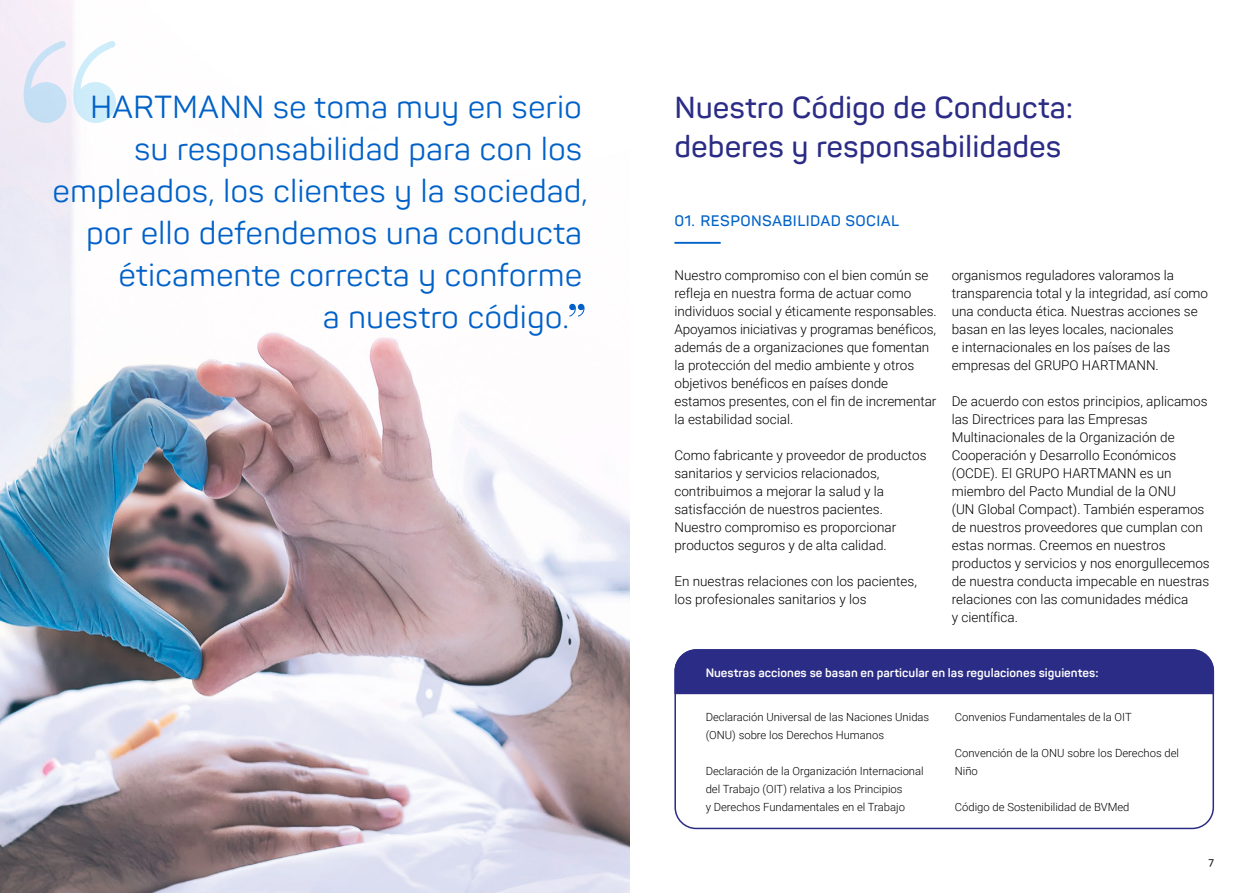
<style>
.page{position:relative;width:1259px;height:893px;background:#fff}
.page>*{position:absolute;margin:0;border:0;box-sizing:border-box;transform-origin:0 0}
.t1{font:31.5px "Panton";color:#0061c8}
.t2{font:600 30px/39px "Panton";color:#2b2c86}
.t3{font:600 15px "Panton";letter-spacing:.025em;color:#0061c8}
.t4{font:300 13.5px/18px "Roboto";color:#000}
.t5{font:700 12px "Panton";color:#fff}
.t6{font:300 11.25px/18px "Roboto";color:#000}
.t7{font:500 10.5px "Roboto";color:#2f2f2f}
</style>
<div class="page">
<img style="left:0;top:0;width:629px;height:893px">
<div style="left:674px;top:649px;width:540px;height:180px;border:2px solid #2b2c86;border-radius:21px"></div>
<div style="left:674px;top:649px;width:540px;height:45px;background:#2b2c86"></div>
<svg style="left:24px;top:41px;width:95px;height:83px"></svg>
<hr style="left:674px;top:242px;width:46px;height:2px;background:#0061c8">
<svg style="left:569px;top:304px;width:15px;height:13px"></svg>
<h1 class="t1" style="left:90px;top:87px;width:493px">HARTMANN se toma muy en serio</h1>
<h1 class="t1" style="left:134px;top:129px;width:450px">su responsabilidad para con los</h1>
<h1 class="t1" style="left:52px;top:171px;width:537px">empleados, los clientes y la sociedad,</h1>
<h1 class="t1" style="left:86px;top:213px;width:497px">por ello defendemos una conducta</h1>
<h1 class="t1" style="left:118px;top:255px;width:465px">éticamente correcta y conforme</h1>
<h1 class="t1" style="left:323px;top:297px;width:248px">a nuestro código.</h1>
<h2 class="t2" style="left:674px;top:88px;width:400px">Nuestro Código de Conducta: deberes y responsabilidades</h2>
<p class="t3" style="left:674px;top:211px;width:226px">01. RESPONSABILIDAD SOCIAL</p>
<p class="t4" style="left:674px;top:265px;width:264px">Nuestro compromiso con el bien común se refleja en nuestra forma de actuar como individuos social y éticamente responsables.<br>Apoyamos iniciativas y programas benéficos, además de a organizaciones que fomentan la protección del medio ambiente y otros objetivos benéficos en países donde estamos presentes, con el fin de incrementar la estabilidad social.</p>
<p class="t4" style="left:674px;top:445px;width:254px">Como fabricante y proveedor de productos sanitarios y servicios relacionados, contribuimos a mejorar la salud y la satisfacción de nuestros pacientes.<br>Nuestro compromiso es proporcionar productos seguros y de alta calidad.</p>
<p class="t4" style="left:674px;top:571px;width:244px">En nuestras relaciones con los pacientes, los profesionales sanitarios y los</p>
<p class="t4" style="left:951px;top:265px;width:258px">organismos reguladores valoramos la transparencia total y la integridad, así como una conducta ética. Nuestras acciones se basan en las leyes locales, nacionales<br>e internacionales en los países de las empresas del GRUPO HARTMANN.</p>
<p class="t4" style="left:951px;top:391px;width:259px">De acuerdo con estos principios, aplicamos las Directrices para las Empresas Multinacionales de la Organización de Cooperación y Desarrollo Económicos (OCDE). El GRUPO HARTMANN es un miembro del Pacto Mundial de la ONU<br>(UN Global Compact). También esperamos de nuestros proveedores que cumplan con estas normas. Creemos en nuestros productos y servicios y nos enorgullecemos de nuestra conducta impecable en nuestras relaciones con las comunidades médica<br>y científica.</p>
<p class="t5" style="left:705px;top:665px;width:394px">Nuestras acciones se basan en particular en las regulaciones siguientes:</p>
<p class="t6" style="left:705px;top:707px;width:225px">Declaración Universal de las Naciones Unidas (ONU) sobre los Derechos Humanos</p>
<p class="t6" style="left:705px;top:761px;width:219px">Declaración de la Organización Internacional del Trabajo (OIT) relativa a los Principios<br>y Derechos Fundamentales en el Trabajo</p>
<p class="t6" style="left:955px;top:707px;width:178px">Convenios Fundamentales de la OIT</p>
<p class="t6" style="left:955px;top:743px;width:226px">Convención de la ONU sobre los Derechos del<br>Niño</p>
<p class="t6" style="left:955px;top:797px;width:176px">Código de Sostenibilidad de BVMed</p>
<p class="t7" style="left:1208px;top:854px;width:7px">7</p>
</div>
